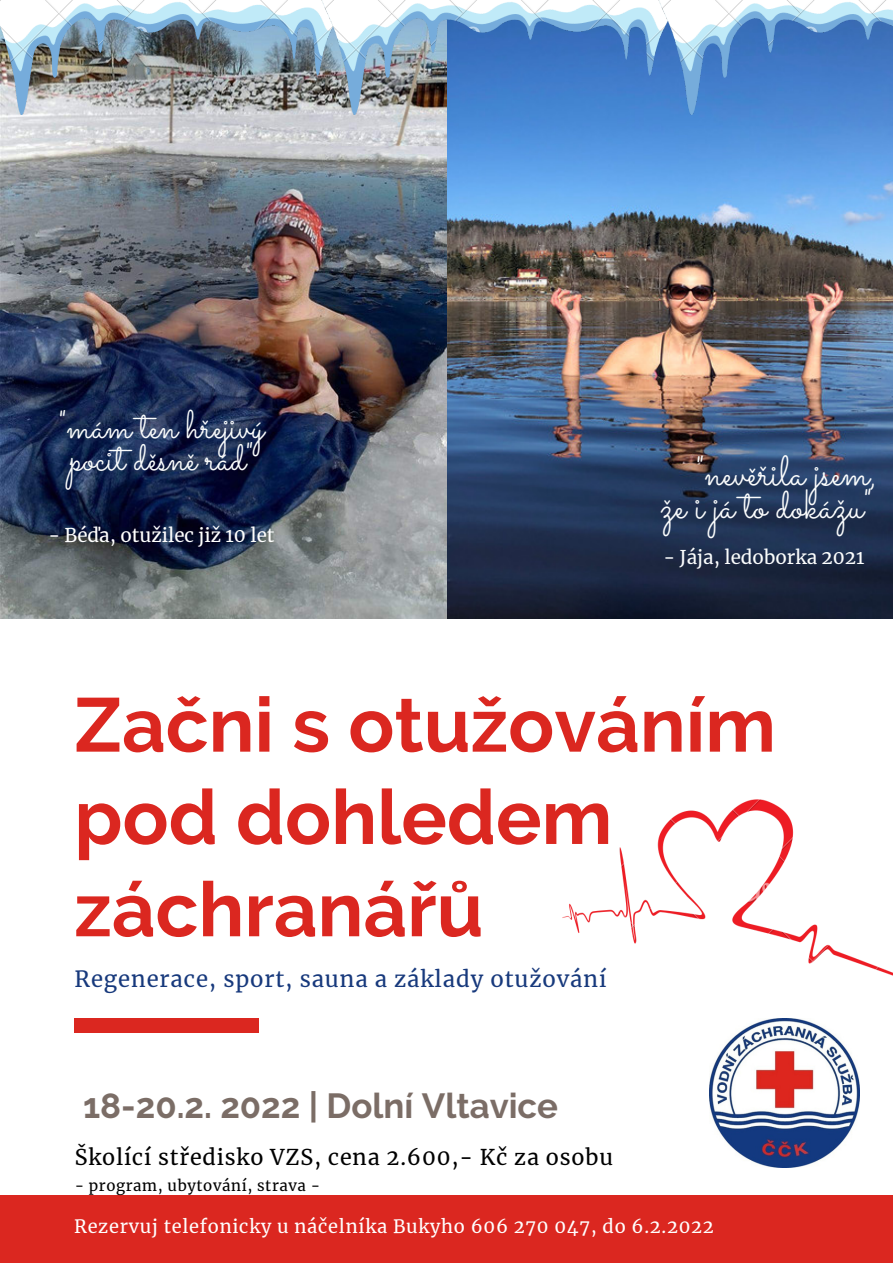
<style>
.page{position:relative;width:893px;height:1263px;background:#fff}
.page>*{position:absolute;margin:0;border:0;box-sizing:border-box;transform-origin:0 0}
.t1{font:700 76.05px/92.3px "Raleway";color:#db2720}
.t2{font:42px "Sacramento";color:#fbfdfd}
.t3{font:39.9px/31.5px "Sacramento";color:#fbfdfd}
.t4{font:700 34.72px "Raleway";color:#7b6d66}
.t5{font:22.05px "Merriweather";letter-spacing:.04em;color:#17397c}
.t6{font:21.52px "Merriweather";letter-spacing:.04em;color:#000}
.t7{font:18.75px "Merriweather";color:#fff}
.t8{font:18.75px "Merriweather";color:#fbfdfd}
.t9{font:18.23px "Merriweather";letter-spacing:.04em;color:#fff}
.t10{font:15px "Merriweather";letter-spacing:.04em;color:#000}
</style>
<div class="page">
<img style="left:0;top:115px;width:893px;height:503px">
<div style="left:74px;top:1018px;width:185px;height:14px;background:#db2720"></div>
<div style="left:0;top:1195px;width:893px;height:68px;background:#db2720"></div>
<img style="left:709px;top:1018px;width:150px;height:149px">
<img style="left:0;top:0;width:320px;height:115px">
<img style="left:320px;top:0;width:338px;height:115px">
<img style="left:658px;top:0;width:235px;height:115px">
<img style="left:562px;top:799px;width:331px;height:177px">
<p class="t3" style="left:59px;top:408px;width:207px">"mám ten hřejivý pocit děsně rád"</p>
<p class="t7" style="left:48px;top:524px;width:228px">- Béďa, otužilec již 10 let</p>
<p class="t2" style="left:696px;top:446px;width:182px">"nevěřila jsem,</p>
<p class="t2" style="left:660px;top:479px;width:213px">že i já to dokážu"</p>
<p class="t8" style="left:663px;top:546px;width:202px">- Jája, ledoborka 2021</p>
<p class="t1" style="left:74px;top:679px;width:703px">Začni s otužováním pod dohledem záchranářů</p>
<p class="t5" style="left:75px;top:965px;width:533px">Regenerace, sport, sauna a základy otužování</p>
<p class="t4" style="left:83px;top:1085px;width:476px">18-20.2. 2022 | Dolní Vltavice</p>
<p class="t6" style="left:75px;top:1143px;width:540px">Školící středisko VZS, cena 2.600,- Kč za osobu</p>
<p class="t10" style="left:75px;top:1176px;width:247px">- program, ubytování, strava -</p>
<p class="t9" style="left:74px;top:1215px;width:641px">Rezervuj telefonicky u náčelníka Bukyho 606 270 047, do 6.2.2022</p>
</div>
